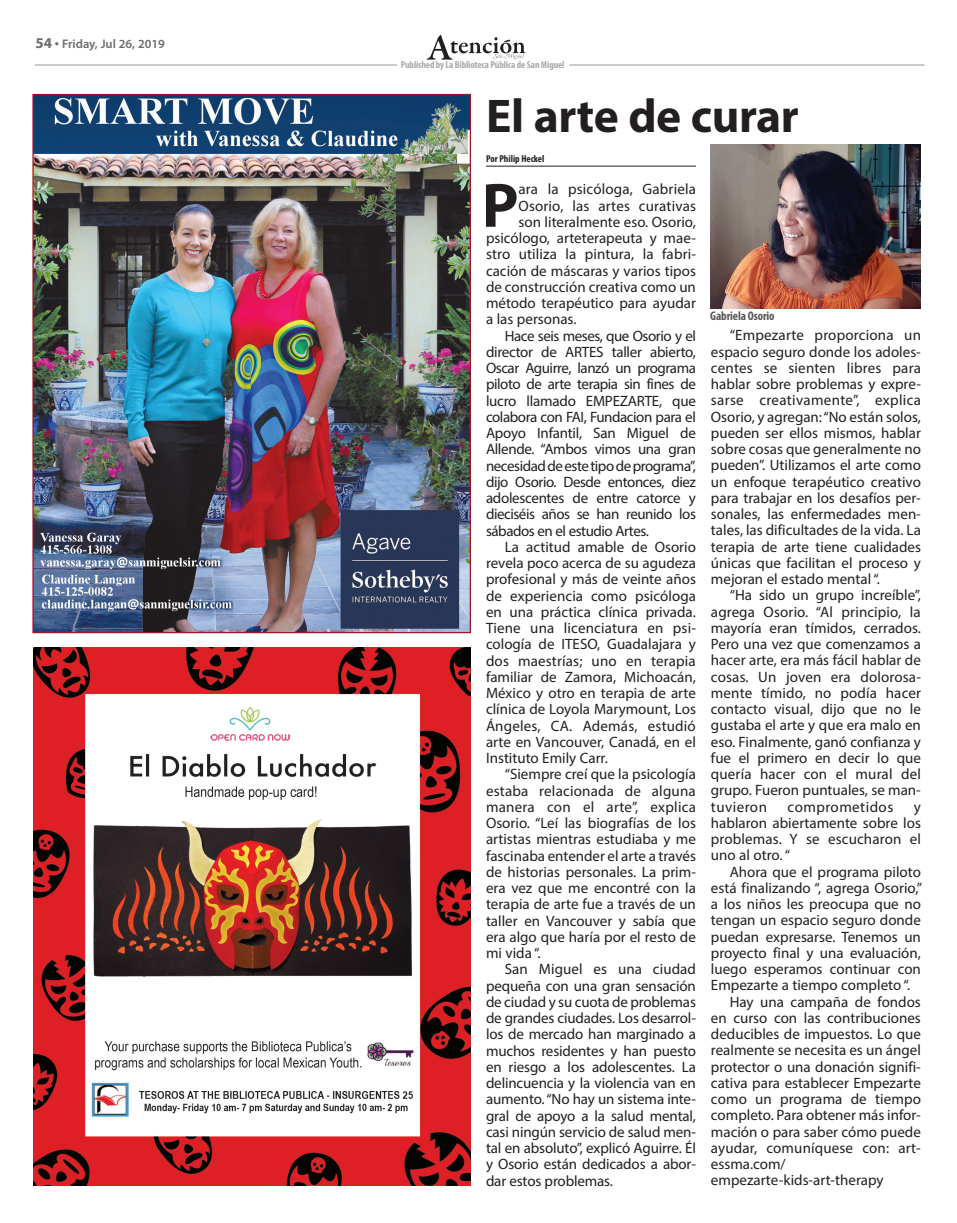
<style>
.page{position:relative;width:957px;height:1223px;background:#fff}
.page>*{position:absolute;margin:0;border:0;box-sizing:border-box;transform-origin:0 0}
.t1{font:700 63.25px "Myriad Pro";color:#231f20}
.t2{font:700 47.5px "Myriad Pro";letter-spacing:-.01em;color:#231f20}
.t3{font:15px/16.2px "Myriad Pro";color:#231f20;text-align:justify}
.t4{font:15px "Myriad Pro";letter-spacing:-.03em;color:#231f20}
.t5{font:15px "Myriad Pro";letter-spacing:-.02em;color:#231f20}
.t6{font:15px "Myriad Pro";letter-spacing:-.025em;color:#231f20}
.t7{font:15px "Myriad Pro";letter-spacing:.03em;color:#231f20}
.t8{font:600 12.5px "Myriad Pro";color:#6c6d70}
.t9{font:700 condensed 12.5px "Myriad Pro";letter-spacing:-.01em;color:#57585a}
.t10{font:700 condensed 10px "Myriad Pro";letter-spacing:-.01em;color:#a8a9ad}
.t11{font:700 condensed 10px "Myriad Pro";color:#231f20}
.s1{font-weight:700;font-size:15px}
.s2{font-weight:700}
</style>
<div class="page">
<hr style="left:35px;top:64px;width:362px;height:2px;background:#a8a9ad">
<hr style="left:569px;top:64px;width:355px;height:2px;background:#a8a9ad">
<svg style="left:426px;top:35px;width:99px;height:25px"></svg>
<img style="left:34px;top:96px;width:435px;height:535px">
<img style="left:34px;top:647px;width:437px;height:538px">
<hr style="left:486px;top:166px;width:210px;height:1px;background:#231f20">
<img style="left:710px;top:145px;width:211px;height:164px">
<p class="t8" style="left:35px;top:36px;width:131px"><span class="s1">54</span> <span class="s2">•</span> Friday, Jul 26, 2019</p>
<p class="t10" style="left:401px;top:58px;width:165px">Published by La Biblioteca Pública de San Miguel</p>
<h2 class="t2" style="left:486px;top:84px;width:314px">El arte de curar</h2>
<p class="t11" style="left:486px;top:152px;width:60px">Por Philip Heckel</p>
<h1 class="t1" style="left:482px;top:164px;width:38px">P</h1>
<p class="t3" style="left:518px;top:181px;width:179px">ara la psicóloga, Gabriela</p>
<p class="t3" style="left:518px;top:197px;width:179px">Osorio, las artes curativas</p>
<p class="t3" style="left:518px;top:213px;width:179px">son literalmente eso. Osorio,</p>
<p class="t3" style="left:486px;top:230px;width:211px">psicólogo, arteterapeuta y mae-</p>
<p class="t3" style="left:486px;top:246px;width:211px">stro utiliza la pintura, la fabri-</p>
<p class="t3" style="left:486px;top:262px;width:211px">cación de máscaras y varios tipos</p>
<p class="t3" style="left:486px;top:278px;width:211px">de construcción creativa como un</p>
<p class="t3" style="left:486px;top:295px;width:211px">método terapéutico para ayudar</p>
<p class="t3" style="left:486px;top:311px;width:92px">a las personas.</p>
<p class="t4" style="left:505px;top:326px;width:193px">Hace seis meses, que Osorio y el</p>
<p class="t5" style="left:486px;top:342px;width:211px">director de ARTES taller abierto,</p>
<p class="t4" style="left:486px;top:359px;width:211px">Oscar Aguirre, lanzó un programa</p>
<p class="t4" style="left:486px;top:375px;width:211px">piloto de arte terapia sin fines de</p>
<p class="t3" style="left:486px;top:392px;width:211px">lucro llamado EMPEZARTE, que</p>
<p class="t4" style="left:486px;top:407px;width:211px">colabora con FAI, Fundacion para el</p>
<p class="t3" style="left:486px;top:424px;width:211px">Apoyo Infantil, San Miguel de</p>
<p class="t6" style="left:486px;top:440px;width:212px">Allende. “Ambos vimos una gran</p>
<p class="t4" style="left:486px;top:456px;width:211px">necesidad de este tipo de programa”,</p>
<p class="t4" style="left:486px;top:472px;width:211px">dijo Osorio. Desde entonces, diez</p>
<p class="t5" style="left:486px;top:489px;width:211px">adolescentes de entre catorce y</p>
<p class="t4" style="left:486px;top:505px;width:211px">dieciséis años se han reunido los</p>
<p class="t4" style="left:486px;top:521px;width:164px">sábados en el estudio Artes.</p>
<p class="t3" style="left:505px;top:538px;width:193px">La actitud amable de Osorio</p>
<p class="t3" style="left:486px;top:554px;width:211px">revela poco acerca de su agudeza</p>
<p class="t3" style="left:486px;top:571px;width:211px">profesional y más de veinte años</p>
<p class="t3" style="left:486px;top:587px;width:211px">de experiencia como psicóloga</p>
<p class="t3" style="left:486px;top:603px;width:211px">en una práctica clínica privada.</p>
<p class="t3" style="left:486px;top:619px;width:211px">Tiene una licenciatura en psi-</p>
<p class="t3" style="left:486px;top:636px;width:211px">cología de ITESO, Guadalajara y</p>
<p class="t3" style="left:486px;top:652px;width:211px">dos maestrías; uno en terapia</p>
<p class="t3" style="left:486px;top:668px;width:211px">familiar de Zamora, Michoacán,</p>
<p class="t3" style="left:486px;top:684px;width:211px">México y otro en terapia de arte</p>
<p class="t3" style="left:486px;top:701px;width:211px">clínica de Loyola Marymount, Los</p>
<p class="t3" style="left:486px;top:717px;width:211px">Ángeles, CA. Además, estudió</p>
<p class="t3" style="left:486px;top:733px;width:211px">arte en Vancouver, Canadá, en el</p>
<p class="t3" style="left:486px;top:749px;width:123px">Instituto Emily Carr.</p>
<p class="t3" style="left:505px;top:766px;width:193px">“Siempre creí que la psicología</p>
<p class="t3" style="left:486px;top:782px;width:211px">estaba relacionada de alguna</p>
<p class="t3" style="left:486px;top:798px;width:211px">manera con el arte”, explica</p>
<p class="t3" style="left:486px;top:814px;width:211px">Osorio. “Leí las biografías de los</p>
<p class="t3" style="left:486px;top:831px;width:211px">artistas mientras estudiaba y me</p>
<p class="t3" style="left:486px;top:847px;width:211px">fascinaba entender el arte a través</p>
<p class="t3" style="left:486px;top:863px;width:211px">de historias personales. La prim-</p>
<p class="t3" style="left:486px;top:879px;width:211px">era vez que me encontré con la</p>
<p class="t3" style="left:486px;top:896px;width:211px">terapia de arte fue a través de un</p>
<p class="t3" style="left:486px;top:912px;width:211px">taller en Vancouver y sabía que</p>
<p class="t3" style="left:486px;top:928px;width:211px">era algo que haría por el resto de</p>
<p class="t3" style="left:486px;top:944px;width:56px">mi vida “.</p>
<p class="t3" style="left:505px;top:961px;width:193px">San Miguel es una ciudad</p>
<p class="t3" style="left:486px;top:977px;width:211px">pequeña con una gran sensación</p>
<p class="t3" style="left:486px;top:993px;width:211px">de ciudad y su cuota de problemas</p>
<p class="t3" style="left:486px;top:1009px;width:211px">de grandes ciudades. Los desarrol-</p>
<p class="t3" style="left:486px;top:1026px;width:211px">los de mercado han marginado a</p>
<p class="t3" style="left:486px;top:1042px;width:211px">muchos residentes y han puesto</p>
<p class="t3" style="left:486px;top:1058px;width:211px">en riesgo a los adolescentes. La</p>
<p class="t3" style="left:486px;top:1074px;width:211px">delincuencia y la violencia van en</p>
<p class="t3" style="left:486px;top:1091px;width:211px">aumento. “No hay un sistema inte-</p>
<p class="t3" style="left:486px;top:1107px;width:211px">gral de apoyo a la salud mental,</p>
<p class="t3" style="left:486px;top:1123px;width:211px">casi ningún servicio de salud men-</p>
<p class="t3" style="left:486px;top:1139px;width:211px">tal en absoluto”, explicó Aguirre. Él</p>
<p class="t3" style="left:486px;top:1155px;width:211px">y Osorio están dedicados a abor-</p>
<p class="t3" style="left:486px;top:1172px;width:128px">dar estos problemas.</p>
<p class="t9" style="left:710px;top:307px;width:66px">Gabriela Osorio</p>
<p class="t3" style="left:711px;top:327px;width:211px;text-indent:19px">“Empezarte proporciona un espacio seguro donde los adoles&shy;centes se sienten libres para hablar sobre problemas y expre&shy;sarse creativamente”, explica Osorio, y agregan: “No están solos, pueden ser ellos mismos, hablar sobre cosas que generalmente no pueden”. Utilizamos el arte como un enfoque terapéutico creativo para trabajar en los desafíos per&shy;sonales, las enfermedades men&shy;tales, las dificultades de la vida. La terapia de arte tiene cualidades únicas que facilitan el proceso y mejoran el estado mental “.</p>
<p class="t3" style="left:711px;top:587px;width:211px;text-indent:19px">“Ha sido un grupo increíble”, agrega Osorio. “Al principio, la mayoría eran tímidos, cerrados.<br>Pero una vez que comenzamos a hacer arte, era más fácil hablar de cosas. Un joven era dolorosa&shy;mente tímido, no podía hacer contacto visual, dijo que no le gustaba el arte y que era malo en eso. Finalmente, ganó confianza y fue el primero en decir lo que quería hacer con el mural del grupo. Fueron puntuales, se man&shy;tuvieron</p>
<p class="t7" style="left:787px;top:797px;width:107px">comprometidos</p>
<p class="t3" style="left:711px;top:798px;width:211px;text-indent:203px">y hablaron abiertamente sobre los problemas. Y se escucharon el uno al otro. “</p>
<p class="t3" style="left:729px;top:863px;width:193px">Ahora que el programa piloto</p>
<p class="t3" style="left:711px;top:879px;width:213px">está finalizando “, agrega Osorio,”</p>
<p class="t3" style="left:711px;top:895px;width:211px">a los niños les preocupa que no</p>
<p class="t3" style="left:711px;top:912px;width:211px">tengan un espacio seguro donde</p>
<p class="t3" style="left:711px;top:928px;width:211px">puedan expresarse. Tenemos un</p>
<p class="t3" style="left:711px;top:944px;width:211px">proyecto final y una evaluación,</p>
<p class="t3" style="left:711px;top:960px;width:211px">luego esperamos continuar con</p>
<p class="t3" style="left:711px;top:977px;width:201px">Empezarte a tiempo completo “.</p>
<p class="t3" style="left:729px;top:993px;width:193px">Hay una campaña de fondos</p>
<p class="t3" style="left:711px;top:1009px;width:211px">en curso con las contribuciones</p>
<p class="t3" style="left:711px;top:1025px;width:211px">deducibles de impuestos. Lo que</p>
<p class="t3" style="left:711px;top:1042px;width:211px">realmente se necesita es un ángel</p>
<p class="t3" style="left:711px;top:1058px;width:211px">protector o una donación signifi-</p>
<p class="t3" style="left:711px;top:1074px;width:211px">cativa para establecer Empezarte</p>
<p class="t3" style="left:711px;top:1090px;width:211px">como un programa de tiempo</p>
<p class="t3" style="left:711px;top:1107px;width:211px">completo. Para obtener más infor-</p>
<p class="t3" style="left:711px;top:1123px;width:211px">mación o para saber cómo puede</p>
<p class="t3" style="left:711px;top:1139px;width:211px">ayudar, comuníquese con: art-</p>
<p class="t3" style="left:711px;top:1155px;width:76px">essma.com/</p>
<p class="t3" style="left:711px;top:1171px;width:174px">empezarte-kids-art-therapy</p>
</div>
